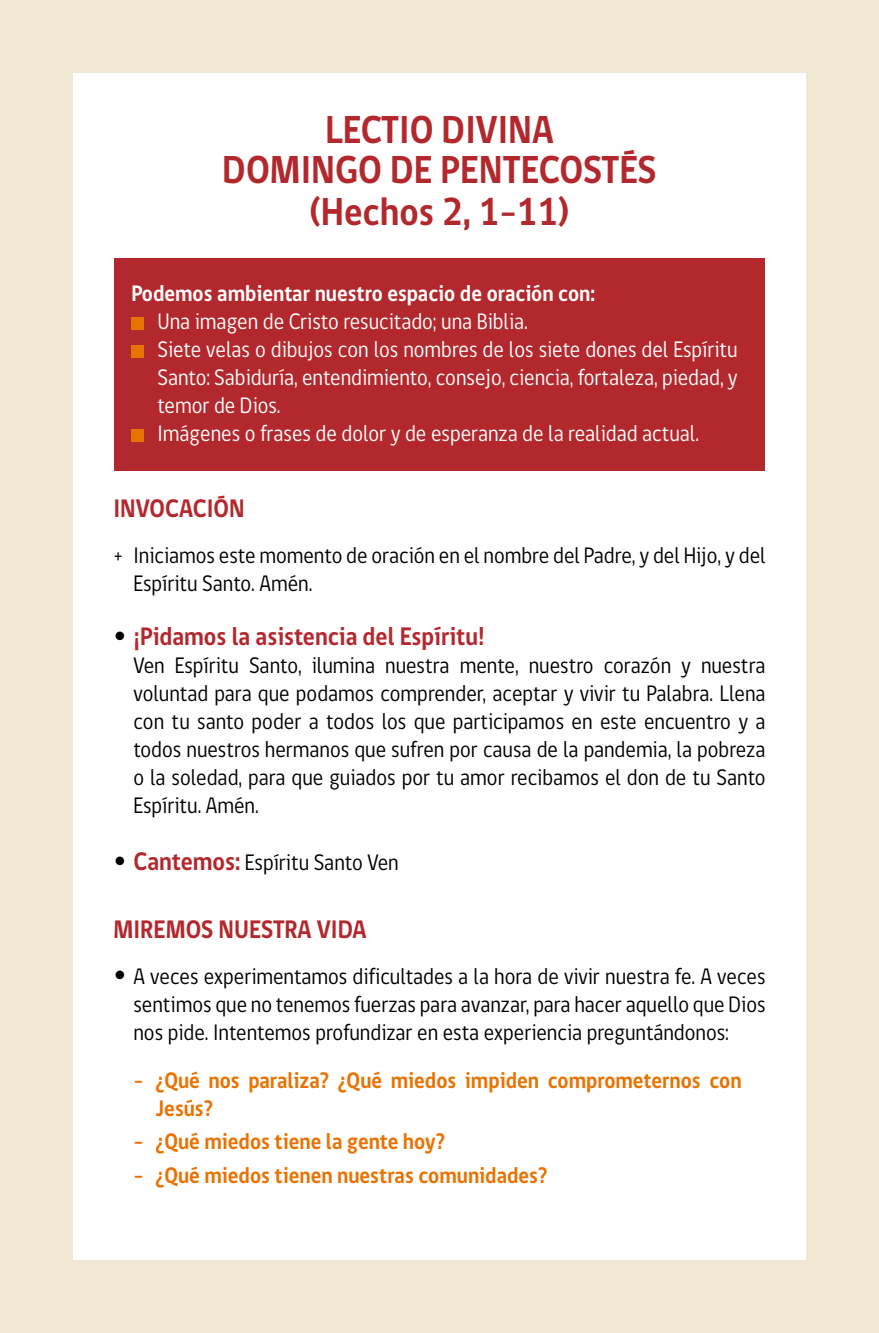
<style>
.page{position:relative;width:879px;height:1333px;background:#fff}
.page>*{position:absolute;margin:0;border:0;box-sizing:border-box;transform-origin:0 0}
.t1{font:700 40px/40.8px "gob CL";color:#b3282d;text-align:center;scale:.9 1}
.t2{font:700 26px "gob CL";color:#b3282d;scale:.9 1}
.t3{font:23px/28px "gob CL";color:#000;text-align:justify;scale:.9 1}
.t4{font:23px/28px "gob CL";color:#fff;scale:.9 1}
.t5{font:700 23px/28px "gob CL";color:#ea7200;scale:.9 1}
.t6{font:700 23px "gob CL";color:#fff;scale:.9 1}
.s1{font-family:"Arial";font-weight:900;color:#000}
.s2{font-family:"Arial";font-weight:900;font-size:26px}
.s3{font-weight:700;font-size:26px;color:#b3282d}
</style>
<div class="page">
<div style="left:0;top:0;width:879px;height:1332px;background:#efe7d2"></div>
<div style="left:73px;top:73px;width:733px;height:1186px;background:#fff"></div>
<div style="left:114px;top:259px;width:650px;height:212px;background:#b3282d"></div>
<div style="left:131px;top:317px;width:13px;height:12px;background:#ea7200"></div>
<div style="left:131px;top:345px;width:13px;height:12px;background:#ea7200"></div>
<div style="left:131px;top:429px;width:13px;height:12px;background:#ea7200"></div>
<h1 class="t1" style="left:222px;top:111px;width:484px">LECTIO DIVINA<br>DOMINGO DE PENTECOSTÉS (Hechos 2, 1-11)</h1>
<p class="t6" style="left:131px;top:278px;width:517px">Podemos ambientar nuestro espacio de oración con:</p>
<p class="t4" style="left:157px;top:308px;width:646px">Una imagen de Cristo resucitado; una Biblia.<br>Siete velas o dibujos con los nombres de los siete dones del Espíritu Santo: Sabiduría, entendimiento, consejo, ciencia, fortaleza, piedad, y temor de Dios.<br>Imágenes o frases de dolor y de esperanza de la realidad actual.</p>
<p class="t2" style="left:113px;top:491px;width:147px">INVOCACIÓN</p>
<p class="t3" style="left:133px;top:542px;width:704px;text-indent:-20px">+ Iniciamos este momento de oración en el nombre del Padre, y del Hijo, y del<br>Espíritu Santo. Amén.</p>
<p class="t2" style="left:113px;top:619px;width:414px"><span class="s1">•</span> ¡Pidamos la asistencia del Espíritu!</p>
<p class="t3" style="left:133px;top:652px;width:704px">Ven Espíritu Santo, ilumina nuestra mente, nuestro corazón y nuestra voluntad para que podamos comprender, aceptar y vivir tu Palabra. Llena con tu santo poder a todos los que participamos en este encuentro y a todos nuestros hermanos que sufren por causa de la pandemia, la pobreza o la soledad, para que guiados por tu amor recibamos el don de tu Santo Espíritu. Amén.</p>
<p class="t3" style="left:113px;top:848px;width:318px"><span class="s2">•</span> <span class="s3">Cantemos:</span> Espíritu Santo Ven</p>
<p class="t2" style="left:113px;top:911px;width:283px">MIREMOS NUESTRA VIDA</p>
<p class="t3" style="left:133px;top:962px;width:704px;text-indent:-20px"><span class="s2">•</span> A veces experimentamos dificultades a la hora de vivir nuestra fe. A veces sentimos que no tenemos fuerzas para avanzar, para hacer aquello que Dios nos pide. Intentemos profundizar en esta experiencia preguntándonos:</p>
<p class="t5" style="left:155px;top:1066px;width:653px;text-indent:-22px">- ¿Qué nos paraliza? ¿Qué miedos impiden comprometernos con<br>Jesús?</p>
<p class="t5" style="left:133px;top:1128px;width:348px">- ¿Qué miedos tiene la gente hoy?</p>
<p class="t5" style="left:133px;top:1161px;width:461px">- ¿Qué miedos tienen nuestras comunidades?</p>
</div>
